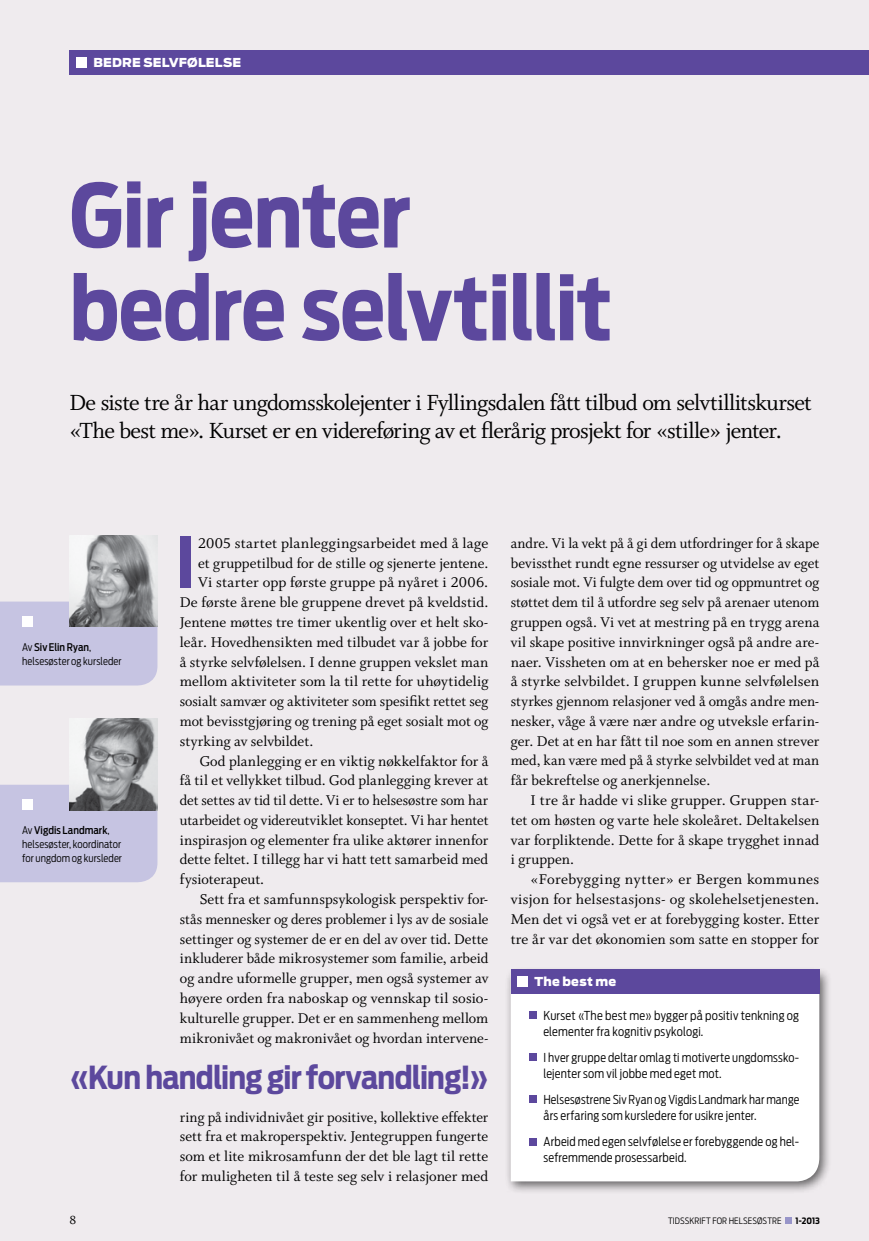
<style>
.page{position:relative;width:869px;height:1241px;background:#fff}
.page>*{position:absolute;margin:0;border:0;box-sizing:border-box;transform-origin:0 0}
.t1{font:700 87.5px/92.8px "Antenna Cond";letter-spacing:-.015em;color:#5c489d}
.t2{font:700 69.12px "Antenna Cond";color:#5c489d}
.t3{font:700 31.5px "Antenna Cond";letter-spacing:-.025em;color:#5c489d}
.t4{font:24.5px/28px "Whitman Roman LF";letter-spacing:-.03em;color:#000}
.t5{font:15.75px/19.8px "Whitman Roman LF";color:#000;text-align:justify}
.t6{font:13.12px "Whitman Roman LF";color:#000}
.t7{font:300 12.25px/16.1px "Antenna Cond";letter-spacing:.015em;color:#000}
.t8{font:900 12.25px "Antenna";letter-spacing:.015em;color:#fff}
.t9{font:300 10.5px/14px "Antenna Cond";letter-spacing:.005em;color:#000}
.t10{font:300 8.75px "Antenna Cond";letter-spacing:.015em;color:#000}
.t11{font:700 8.75px "Antenna Cond";color:#000}
.s1{font-weight:500}
</style>
<div class="page">
<div style="left:0;top:0;width:868px;height:1240px;background:#efebee"></div>
<div style="left:69px;top:50px;width:799px;height:24px;background:#5c489d"></div>
<div style="left:76px;top:57px;width:11px;height:10px;background:#fff"></div>
<div style="left:0;top:601px;width:157px;height:85px;background:#c6c4e2"></div>
<div style="left:0;top:784px;width:157px;height:99px;background:#c6c4e2"></div>
<img style="left:70px;top:535px;width:87px;height:92px">
<img style="left:70px;top:718px;width:87px;height:92px">
<div style="left:22px;top:616px;width:11px;height:11px;background:#fff"></div>
<div style="left:22px;top:799px;width:11px;height:11px;background:#fff"></div>
<div style="left:504px;top:966px;width:328px;height:228px;background:#000;opacity:.6"></div>
<div style="left:510px;top:993px;width:309px;height:188px;background:#fff"></div>
<div style="left:510px;top:968px;width:309px;height:25px;background:#5c489d"></div>
<div style="left:516px;top:975px;width:11px;height:11px;background:#fff"></div>
<div style="left:528px;top:1011px;width:8px;height:7px;background:#5c489d"></div>
<div style="left:528px;top:1053px;width:8px;height:7px;background:#5c489d"></div>
<div style="left:528px;top:1095px;width:8px;height:7px;background:#5c489d"></div>
<div style="left:528px;top:1137px;width:8px;height:8px;background:#5c489d"></div>
<div style="left:784px;top:1216px;width:7px;height:7px;background:#9895c9"></div>
<p class="t8" style="left:93px;top:55px;width:149px">BEDRE SELVFØLELSE</p>
<h1 class="t1" style="left:69px;top:169px;width:544px">Gir jenter bedre selvtillit</h1>
<h3 class="t4" style="left:69px;top:388px;width:743px">De siste tre år har ungdomsskolejenter i Fyllingsdalen fått tilbud om selvtillitskurset «The best me». Kurset er en videreføring av et flerårig prosjekt for «stille» jenter.</h3>
<p class="t9" style="left:22px;top:640px;width:101px">Av <span class="s1">Siv Elin Ryan</span>, helsesøster og kursleder</p>
<p class="t9" style="left:22px;top:823px;width:101px">Av <span class="s1">Vigdis Landmark</span>, helsesøster, koordinator for ungdom og kursleder</p>
<h2 class="t2" style="left:175px;top:521px;width:22px">I</h2>
<p class="t5" style="left:198px;top:533px;width:292px">2005 startet planleggingsarbeidet med å lage</p>
<p class="t5" style="left:198px;top:553px;width:292px">et gruppetilbud for de stille og sjenerte jentene.</p>
<p class="t5" style="left:198px;top:573px;width:292px">Vi starter opp første gruppe på nyåret i 2006.</p>
<p class="t5" style="left:180px;top:592px;width:310px">De første årene ble gruppene drevet på kveldstid.</p>
<p class="t5" style="left:180px;top:612px;width:310px">Jentene møttes tre timer ukentlig over et helt sko-</p>
<p class="t5" style="left:180px;top:632px;width:310px">leår. Hovedhensikten med tilbudet var å jobbe for</p>
<p class="t5" style="left:180px;top:652px;width:310px">å styrke selvfølelsen. I denne gruppen vekslet man</p>
<p class="t5" style="left:180px;top:671px;width:310px">mellom aktiviteter som la til rette for uhøytidelig</p>
<p class="t5" style="left:180px;top:691px;width:310px">sosialt samvær og aktiviteter som spesifikt rettet seg</p>
<p class="t5" style="left:180px;top:711px;width:310px">mot bevisstgjøring og trening på eget sosialt mot og</p>
<p class="t5" style="left:180px;top:731px;width:135px">styrking av selvbildet.</p>
<p class="t5" style="left:199px;top:751px;width:290px">God planlegging er en viktig nøkkelfaktor for å</p>
<p class="t5" style="left:180px;top:770px;width:310px">få til et vellykket tilbud. God planlegging krever at</p>
<p class="t5" style="left:180px;top:790px;width:310px">det settes av tid til dette. Vi er to helsesøstre som har</p>
<p class="t5" style="left:180px;top:810px;width:310px">utarbeidet og videreutviklet konseptet. Vi har hentet</p>
<p class="t5" style="left:180px;top:830px;width:310px">inspirasjon og elementer fra ulike aktører innenfor</p>
<p class="t5" style="left:180px;top:849px;width:310px">dette feltet. I tillegg har vi hatt tett samarbeid med</p>
<p class="t5" style="left:180px;top:869px;width:86px">fysioterapeut.</p>
<p class="t5" style="left:199px;top:889px;width:290px">Sett fra et samfunnspsykologisk perspektiv for-</p>
<p class="t5" style="left:180px;top:909px;width:310px">stås mennesker og deres problemer i lys av de sosiale</p>
<p class="t5" style="left:180px;top:929px;width:310px">settinger og systemer de er en del av over tid. Dette</p>
<p class="t5" style="left:180px;top:948px;width:310px">inkluderer både mikrosystemer som familie, arbeid</p>
<p class="t5" style="left:180px;top:968px;width:310px">og andre uformelle grupper, men også systemer av</p>
<p class="t5" style="left:180px;top:988px;width:310px">høyere orden fra naboskap og vennskap til sosio-</p>
<p class="t5" style="left:180px;top:1008px;width:310px">kulturelle grupper. Det er en sammenheng mellom</p>
<p class="t5" style="left:180px;top:1027px;width:310px">mikronivået og makronivået og hvordan intervene-</p>
<h3 class="t3" style="left:69px;top:1058px;width:421px">«Kun handling gir forvandling!»</h3>
<p class="t5" style="left:180px;top:1107px;width:310px">ring på individnivået gir positive, kollektive effekter sett fra et makroperspektiv. Jentegruppen fungerte som et lite mikrosamfunn der det ble lagt til rette for muligheten til å teste seg selv i relasjoner med</p>
<p class="t5" style="left:510px;top:533px;width:310px">andre. Vi la vekt på å gi dem utfordringer for å skape bevissthet rundt egne ressurser og utvidelse av eget sosiale mot. Vi fulgte dem over tid og oppmuntret og støttet dem til å utfordre seg selv på arenaer utenom gruppen også. Vi vet at mestring på en trygg arena vil skape positive innvirkninger også på andre are&shy;naer. Vissheten om at en behersker noe er med på å styrke selvbildet. I gruppen kunne selvfølelsen styrkes gjennom relasjoner ved å omgås andre men&shy;nesker, våge å være nær andre og utveksle erfarin&shy;ger. Det at en har fått til noe som en annen strever med, kan være med på å styrke selvbildet ved at man får bekreftelse og anerkjennelse.</p>
<p class="t5" style="left:510px;top:790px;width:310px;text-indent:20px">I tre år hadde vi slike grupper. Gruppen star&shy;tet om høsten og varte hele skoleåret. Deltakelsen var forpliktende. Dette for å skape trygghet innad i gruppen.</p>
<p class="t5" style="left:510px;top:869px;width:310px;text-indent:20px">«Forebygging nytter» er Bergen kommunes visjon for helsestasjons- og skolehelsetjenesten.<br>Men det vi også vet er at forebygging koster. Etter tre år var det økonomien som satte en stopper for</p>
<p class="t8" style="left:534px;top:974px;width:83px">THE BEST ME</p>
<p class="t7" style="left:543px;top:1007px;width:257px">Kurset «The best me» bygger på positiv tenkning og elementer fra kognitiv psykologi.</p>
<p class="t7" style="left:543px;top:1049px;width:257px">I hver gruppe deltar omlag ti motiverte ungdomssko&shy;lejenter som vil jobbe med eget mot.</p>
<p class="t7" style="left:543px;top:1091px;width:257px">Helsesøstrene Siv Ryan og Vigdis Landmark har mange års erfaring som kursledere for usikre jenter.</p>
<p class="t7" style="left:543px;top:1133px;width:257px">Arbeid med egen selvfølelse er forebyggende og hel&shy;sefremmende prosessarbeid.</p>
<p class="t6" style="left:69px;top:1212px;width:8px">8</p>
<p class="t10" style="left:667px;top:1214px;width:115px">TIDSSKRIFT FOR HELSESØSTRE</p>
<p class="t11" style="left:795px;top:1214px;width:26px">1-2013</p>
</div>
